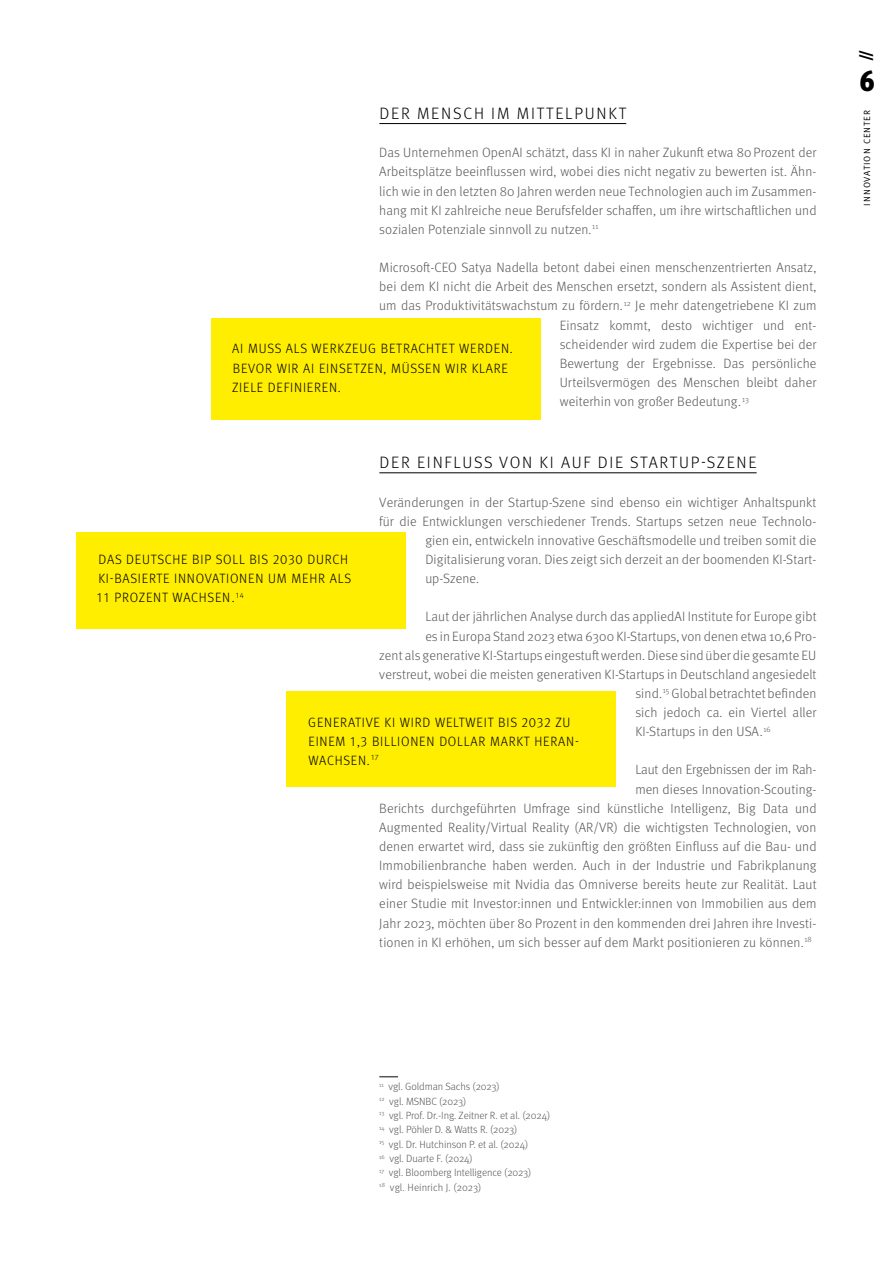
<style>
.page{position:relative;width:893px;height:1263px;background:#fff}
.page>*{position:absolute;margin:0;border:0;box-sizing:border-box;transform-origin:0 0}
.t1{font:900 condensed 30px "Meta OT";color:#000}
.t2{font:300 16.5px "Meta OT";letter-spacing:.11em;color:#000}
.t3{font:900 15px "Meta OT";color:#000}
.t4{font:300 13.5px/19.2px "Meta OT";letter-spacing:.01em;color:#575756;text-align:justify}
.t5{font:300 13.5px/19.2px "Meta OT";letter-spacing:.06em;color:#000}
.t6{font:300 13.5px "Meta OT";letter-spacing:-.01em;color:#575756}
.t7{font:300 10.5px/14.4px "Meta OT";letter-spacing:-.005em;color:#575756}
.t8{font:9px "Meta OT Norm";letter-spacing:.11em;color:#000}
</style>
<div class="page">
<div style="left:211px;top:319px;width:330px;height:101px;background:#fe0"></div>
<svg style="left:379px;top:1076px;width:19px;height:1px"></svg>
<div style="left:77px;top:532px;width:329px;height:96px;background:#fe0"></div>
<hr style="left:379px;top:123px;width:247px;height:1px;background:#000">
<hr style="left:379px;top:472px;width:378px;height:1px;background:#000">
<div style="left:287px;top:691px;width:329px;height:95px;background:#fe0"></div>
<p class="t2" style="left:379px;top:104px;width:248px">DER MENSCH IM MITTELPUNKT</p>
<p class="t4" style="left:379px;top:143px;width:439px">Das Unternehmen OpenAI schätzt, dass KI in naher Zukunft etwa 80 Prozent der Arbeitsplätze beeinflussen wird, wobei dies nicht negativ zu bewerten ist. Ähn&shy;lich wie in den letzten 80 Jahren werden neue Technologien auch im Zusammen&shy;hang mit KI zahlreiche neue Berufsfelder schaffen, um ihre wirtschaftlichen und sozialen Potenziale sinnvoll zu nutzen.<sup>11</sup></p>
<p class="t4" style="left:379px;top:258px;width:439px">Microsoft-CEO Satya Nadella betont dabei einen menschenzentrierten Ansatz,</p>
<p class="t4" style="left:379px;top:277px;width:439px">bei dem KI nicht die Arbeit des Menschen ersetzt, sondern als Assistent dient,</p>
<p class="t4" style="left:379px;top:296px;width:439px">um das Produktivitätswachstum zu fördern.<sup>12</sup> Je mehr datengetriebene KI zum</p>
<p class="t4" style="left:560px;top:316px;width:257px">Einsatz kommt, desto wichtiger und ent-</p>
<p class="t4" style="left:560px;top:335px;width:258px">scheidender wird zudem die Expertise bei der</p>
<p class="t4" style="left:560px;top:354px;width:258px">Bewertung der Ergebnisse. Das persönliche</p>
<p class="t4" style="left:560px;top:373px;width:258px">Urteilsvermögen des Menschen bleibt daher</p>
<p class="t4" style="left:560px;top:392px;width:191px">weiterhin von großer Bedeutung.<sup>13</sup></p>
<p class="t5" style="left:232px;top:339px;width:282px">AI MUSS ALS WERKZEUG BETRACHTET WERDEN.<br>BEVOR WIR AI EINSETZEN, MÜSSEN WIR KLARE<br>ZIELE DEFINIEREN.</p>
<p class="t2" style="left:379px;top:453px;width:379px">DER EINFLUSS VON KI AUF DIE STARTUP-SZENE</p>
<p class="t4" style="left:379px;top:493px;width:439px">Veränderungen in der Startup-Szene sind ebenso ein wichtiger Anhaltspunkt</p>
<p class="t4" style="left:379px;top:512px;width:437px">für die Entwicklungen verschiedener Trends. Startups setzen neue Technolo-</p>
<p class="t4" style="left:425px;top:531px;width:393px">gien ein, entwickeln innovative Geschäftsmodelle und treiben somit die</p>
<p class="t4" style="left:425px;top:550px;width:391px">Digitalisierung voran. Dies zeigt sich derzeit an der boomenden KI-Start-</p>
<p class="t4" style="left:425px;top:569px;width:55px">up-Szene.</p>
<p class="t4" style="left:425px;top:607px;width:393px">Laut der jährlichen Analyse durch das appliedAI Institute for Europe gibt</p>
<p class="t4" style="left:425px;top:626px;width:393px">es in Europa Stand 2023 etwa 6300 KI-Startups, von denen etwa 10,6 Pro-</p>
<p class="t4" style="left:379px;top:646px;width:439px">zent als generative KI-Startups eingestuft werden. Diese sind über die gesamte EU</p>
<p class="t4" style="left:379px;top:665px;width:439px">verstreut, wobei die meisten generativen KI-Startups in Deutschland angesiedelt</p>
<p class="t4" style="left:635px;top:684px;width:183px">sind.<sup>15</sup> Global betrachtet befinden</p>
<p class="t4" style="left:635px;top:703px;width:183px">sich jedoch ca. ein Viertel aller</p>
<p class="t4" style="left:635px;top:722px;width:137px">KI-Startups in den USA.<sup>16</sup></p>
<p class="t6" style="left:635px;top:762px;width:183px">Laut den Ergebnissen der im Rah-</p>
<p class="t4" style="left:635px;top:780px;width:181px">men dieses Innovation-Scouting-</p>
<p class="t4" style="left:379px;top:799px;width:439px">Berichts durchgeführten Umfrage sind künstliche Intelligenz, Big Data und</p>
<p class="t4" style="left:379px;top:818px;width:439px">Augmented Reality/Virtual Reality (AR/VR) die wichtigsten Technologien, von</p>
<p class="t4" style="left:379px;top:837px;width:439px">denen erwartet wird, dass sie zukünftig den größten Einfluss auf die Bau- und</p>
<p class="t4" style="left:379px;top:856px;width:439px">Immobilienbranche haben werden. Auch in der Industrie und Fabrikplanung</p>
<p class="t4" style="left:379px;top:875px;width:439px">wird beispielsweise mit Nvidia das Omniverse bereits heute zur Realität. Laut</p>
<p class="t4" style="left:379px;top:894px;width:439px">einer Studie mit Investor:innen und Entwickler:innen von Immobilien aus dem</p>
<p class="t4" style="left:379px;top:913px;width:437px">Jahr 2023, möchten über 80 Prozent in den kommenden drei Jahren ihre Investi-</p>
<p class="t4" style="left:379px;top:933px;width:434px">tionen in KI erhöhen, um sich besser auf dem Markt positionieren zu können.<sup>18</sup></p>
<p class="t5" style="left:97px;top:550px;width:256px">DAS DEUTSCHE BIP SOLL BIS 2030 DURCH<br>KI-BASIERTE INNOVATIONEN UM MEHR ALS<br>11 PROZENT WACHSEN. <sup>14</sup></p>
<p class="t5" style="left:308px;top:713px;width:271px">GENERATIVE KI WIRD WELTWEIT BIS 2032 ZU<br>EINEM 1,3 BILLIONEN DOLLAR MARKT HERAN-<br>WACHSEN.<sup>17</sup></p>
<p class="t3" style="left:856px;top:61px;width:13px;rotate:-90deg">//</p>
<h1 class="t1" style="left:860px;top:61px;width:16px">6</h1>
<p class="t8" style="left:862px;top:205px;width:97px;rotate:-90deg">INNOVATION CENTER</p>
<p class="t7" style="left:379px;top:1079px;width:172px"><sup>11</sup> vgl. Goldman Sachs (2023)<br><sup>12</sup> vgl. MSNBC (2023)<br><sup>13</sup> vgl. Prof. Dr.-Ing. Zeitner R. et al. (2024)<br><sup>14</sup> vgl. Pöhler D. &amp; Watts R. (2023)<br><sup>15</sup> vgl. Dr. Hutchinson P. et al. (2024)<br><sup>16</sup> vgl. Duarte F. (2024)<br><sup>17</sup> vgl. Bloomberg Intelligence (2023)<br><sup>18</sup> vgl. Heinrich J. (2023)</p>
</div>
